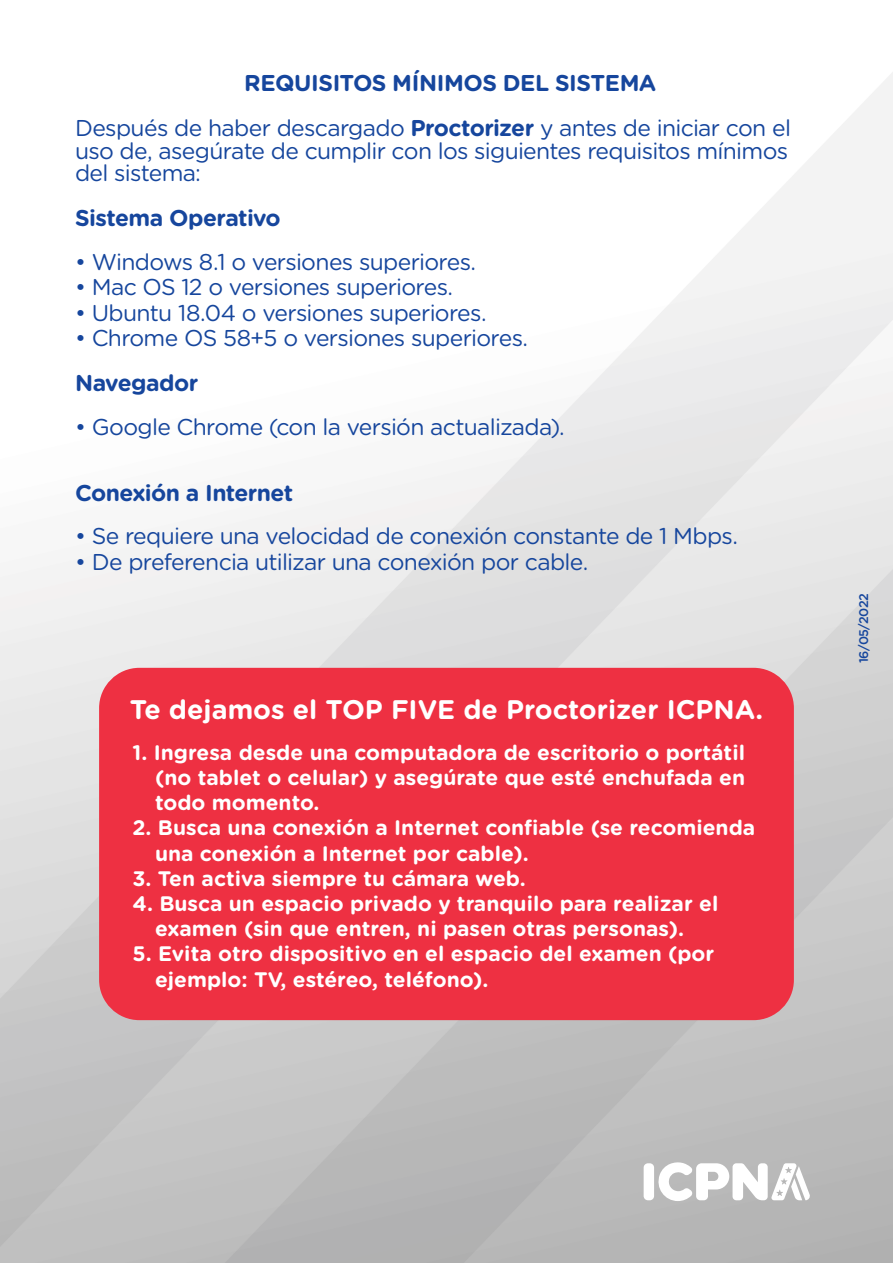
<style>
.page{position:relative;width:893px;height:1263px;background:#fff}
.page>*{position:absolute;margin:0;border:0;box-sizing:border-box;transform-origin:0 0}
.t1{font:700 26.85px "Gotham Rounded";color:#fff}
.t2{font:22.95px/45px "Gotham Rounded";letter-spacing:-.03em;color:#16469d}
.t3{font:700 22.95px "Gotham Rounded";letter-spacing:-.025em;color:#16469d}
.t4{font:700 21px/25.2px "Gotham Rounded";color:#fff}
.t5{font:500 12.6px "Gotham Rounded";letter-spacing:-.04em;color:#16469d}
.s1{font-weight:700}
</style>
<div class="page">
<img style="left:0;top:73px;width:892px;height:1190px">
<div style="left:99px;top:668px;width:694px;height:352px;background:#ee3042;border-radius:40px"></div>
<div style="left:643px;top:1163px;width:11px;height:37px;background:#fff;border-radius:4px"></div>
<svg style="left:655px;top:1161px;width:155px;height:40px"></svg>
<p class="t2" style="left:75px;top:59px;width:717px;text-indent:169px"><span class="s1">REQUISITOS MÍNIMOS DEL SISTEMA<br></span>Después de haber descargado <span class="s1">Proctorizer</span> y antes de iniciar con el</p>
<p class="t2" style="left:75px;top:138px;width:714px;line-height:22.5px">uso de, asegúrate de cumplir con los siguientes requisitos mínimos del sistema:</p>
<p class="t3" style="left:75px;top:201px;width:207px">Sistema Operativo</p>
<p class="t2" style="left:75px;top:238px;width:402px">• Windows 8.1 o versiones superiores.</p>
<p class="t2" style="left:75px;top:263px;width:380px">• Mac OS 12 o versiones superiores.</p>
<p class="t2" style="left:75px;top:289px;width:413px">• Ubuntu 18.04 o versiones superiores.</p>
<p class="t2" style="left:75px;top:314px;width:454px">• Chrome OS 58+5 o versiones superiores.</p>
<p class="t3" style="left:75px;top:366px;width:125px">Navegador</p>
<p class="t2" style="left:75px;top:403px;width:491px">• Google Chrome (con la versión actualizada).</p>
<p class="t3" style="left:75px;top:476px;width:220px">Conexión a Internet</p>
<p class="t2" style="left:75px;top:512px;width:664px">• Se requiere una velocidad de conexión constante de 1 Mbps.</p>
<p class="t2" style="left:75px;top:538px;width:515px">• De preferencia utilizar una conexión por cable.</p>
<p class="t1" style="left:130px;top:690px;width:635px">Te dejamos el TOP FIVE de Proctorizer ICPNA.</p>
<p class="t4" style="left:155px;top:739px;width:591px;text-align:justify;text-indent:-22px">1. Ingresa desde una computadora de escritorio o portátil (no tablet o celular) y asegúrate que esté enchufada en todo momento.</p>
<p class="t4" style="left:155px;top:815px;width:601px;text-indent:-22px">2. Busca una conexión a Internet confiable (se recomienda una conexión a Internet por cable).</p>
<p class="t4" style="left:132px;top:865px;width:395px">3. Ten activa siempre tu cámara web.</p>
<p class="t4" style="left:132px;top:890px;width:587px;text-align:center">4. Busca un espacio privado y tranquilo para realizar el examen (sin que entren, ni pasen otras personas).</p>
<p class="t4" style="left:155px;top:941px;width:560px;text-indent:-22px">5. Evita otro dispositivo en el espacio del examen (por ejemplo: TV, estéreo, teléfono).</p>
<p class="t5" style="left:854px;top:663px;width:71px;rotate:-90deg">16/05/2022</p>
</div>
